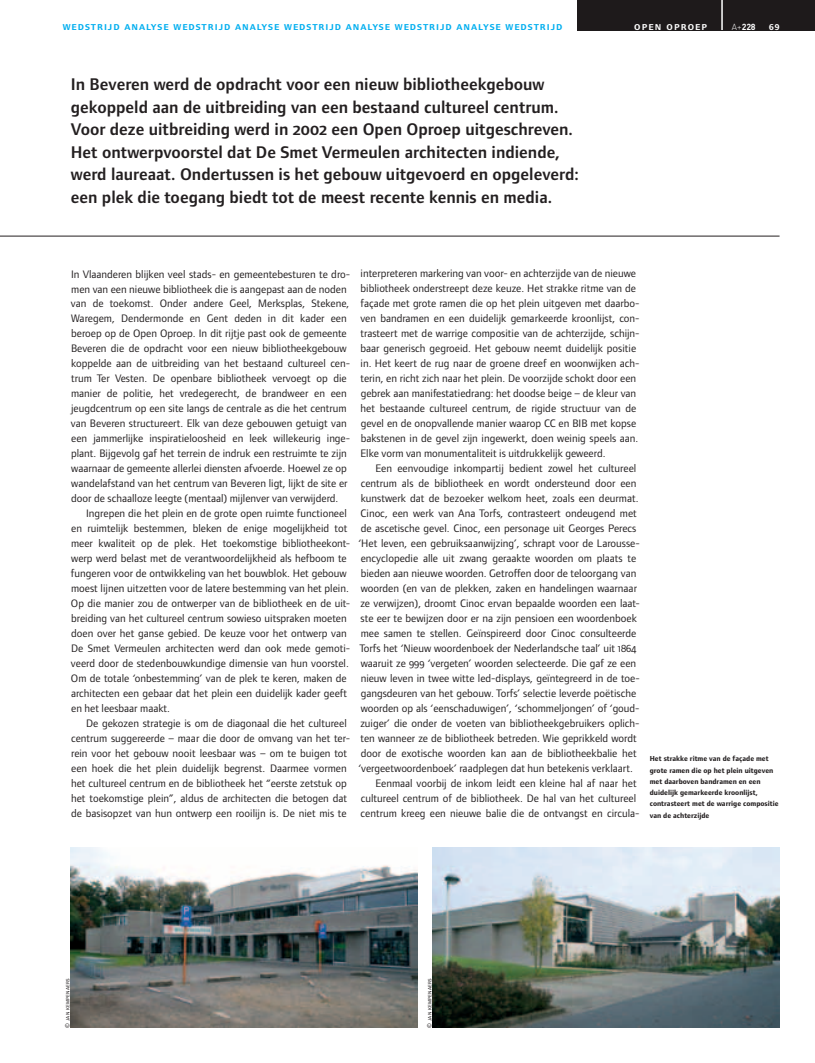
<style>
.page{position:relative;width:815px;height:1063px;background:#fff}
.page>*{position:absolute;margin:0;border:0;box-sizing:border-box;transform-origin:0 0}
.t1{font:17.5px/22.5px "Foundry Form Sans Demi OSF";color:#231f20}
.t2{font:11.25px/15px "Foundry Form Sans Book OSF";color:#231f20}
.t3{font:11.25px "Foundry Form Sans Demi SC";letter-spacing:.085em;color:#00aeef}
.t4{font:11.25px "Foundry Form Sans Demi SC";letter-spacing:.1em;color:#fff}
.t5{font:700 8.75px "DIN";color:#fff}
.t6{font:700 8.75px "Foundry Form Sans";color:#fff}
.t7{font:700 7.5px/11.2px "Foundry Form Sans";color:#231f20}
.t8{font:6.25px "Foundry Form Sans Book SC";letter-spacing:.025em;color:#231f20}
.s1{font-weight:300}
</style>
<div class="page">
<div style="left:577px;top:0;width:238px;height:30px;background:#1e1a1b"></div>
<hr style="left:722px;top:0;width:1px;height:30px;background:#fff">
<img style="left:71px;top:848px;width:347px;height:180px">
<hr style="left:0;top:236px;width:780px;height:1px;background:#231f20">
<img style="left:433px;top:848px;width:347px;height:180px">
<p class="t3" style="left:63px;top:20px;width:501px">wedstrijd analyse wedstrijd analyse wedstrijd analyse wedstrijd analyse wedstrijd</p>
<p class="t4" style="left:634px;top:20px;width:74px">open oproep</p>
<p class="t5" style="left:732px;top:21px;width:25px"><span class="s1">A+</span>228</p>
<p class="t6" style="left:769px;top:22px;width:12px">69</p>
<p class="t1" style="left:71px;top:73px;width:509px">In Beveren werd de opdracht voor een nieuw bibliotheekgebouw gekoppeld aan de uitbreiding van een bestaand cultureel centrum.<br>Voor deze uitbreiding werd in 2002 een Open Oproep uitgeschreven.<br>Het ontwerpvoorstel dat De Smet Vermeulen architecten indiende, werd laureaat. Ondertussen is het gebouw uitgevoerd en opgeleverd: een plek die toegang biedt tot de meest recente kennis en media.</p>
<p class="t2" style="left:71px;top:266px;width:281px">In Vlaanderen blijken veel stads- en gemeentebesturen te dro&shy;men van een nieuwe bibliotheek die is aangepast aan de noden van de toekomst. Onder andere Geel, Merksplas, Stekene, Waregem, Dendermonde en Gent deden in dit kader een beroep op de Open Oproep. In dit rijtje past ook de gemeente Beveren die de opdracht voor een nieuw bibliotheekgebouw koppelde aan de uitbreiding van het bestaand cultureel cen&shy;trum Ter Vesten. De openbare bibliotheek vervoegt op die manier de politie, het vredegerecht, de brandweer en een jeugdcentrum op een site langs de centrale as die het centrum van Beveren structureert. Elk van deze gebouwen getuigt van een jammerlijke inspiratieloosheid en leek willekeurig inge&shy;plant. Bijgevolg gaf het terrein de indruk een restruimte te zijn waarnaar de gemeente allerlei diensten afvoerde. Hoewel ze op wandelafstand van het centrum van Beveren ligt, lijkt de site er door de schaalloze leegte (mentaal) mijlenver van verwijderd.</p>
<p class="t2" style="left:71px;top:506px;width:281px;text-indent:15px">Ingrepen die het plein en de grote open ruimte functioneel en ruimtelijk bestemmen, bleken de enige mogelijkheid tot meer kwaliteit op de plek. Het toekomstige bibliotheekont&shy;werp werd belast met de verantwoordelijkheid als hefboom te fungeren voor de ontwikkeling van het bouwblok. Het gebouw moest lijnen uitzetten voor de latere bestemming van het plein.<br>Op die manier zou de ontwerper van de bibliotheek en de uit&shy;breiding van het cultureel centrum sowieso uitspraken moeten doen over het ganse gebied. De keuze voor het ontwerp van De Smet Vermeulen architecten werd dan ook mede gemoti&shy;veerd door de stedenbouwkundige dimensie van hun voorstel.<br>Om de totale ‘onbestemming’ van de plek te keren, maken de architecten een gebaar dat het plein een duidelijk kader geeft en het leesbaar maakt.</p>
<p class="t2" style="left:71px;top:716px;width:281px;text-indent:15px">De gekozen strategie is om de diagonaal die het cultureel centrum suggereerde – maar die door de omvang van het ter&shy;rein voor het gebouw nooit leesbaar was – om te buigen tot een hoek die het plein duidelijk begrenst. Daarmee vormen het cultureel centrum en de bibliotheek het “eerste zetstuk op het toekomstige plein”, aldus de architecten die betogen dat de basisopzet van hun ontwerp een rooilijn is. De niet mis te</p>
<p class="t2" style="left:360px;top:266px;width:281px">interpreteren markering van voor- en achterzijde van de nieuwe bibliotheek onderstreept deze keuze. Het strakke ritme van de façade met grote ramen die op het plein uitgeven met daarbo&shy;ven bandramen en een duidelijk gemarkeerde kroonlijst, con&shy;trasteert met de warrige compositie van de achterzijde, schijn&shy;baar generisch gegroeid. Het gebouw neemt duidelijk positie in. Het keert de rug naar de groene dreef en woonwijken ach&shy;terin, en richt zich naar het plein. De voorzijde schokt door een gebrek aan manifestatiedrang: het doodse beige – de kleur van het bestaande cultureel centrum, de rigide structuur van de gevel en de onopvallende manier waarop CC en BIB met kopse bakstenen in de gevel zijn ingewerkt, doen weinig speels aan.<br>Elke vorm van monumentaliteit is uitdrukkelijk geweerd.</p>
<p class="t2" style="left:376px;top:461px;width:262px">Een eenvoudige inkompartij bedient zowel het cultureel</p>
<p class="t2" style="left:361px;top:476px;width:277px">centrum als de bibliotheek en wordt ondersteund door een</p>
<p class="t2" style="left:361px;top:491px;width:279px">kunstwerk dat de bezoeker welkom heet, zoals een deurmat.</p>
<p class="t2" style="left:361px;top:506px;width:278px">Cinoc, een werk van Ana Torfs, contrasteert ondeugend met</p>
<p class="t2" style="left:361px;top:521px;width:277px">de ascetische gevel. Cinoc, een personage uit Georges Perecs</p>
<p class="t2" style="left:358px;top:536px;width:283px">‘Het leven, een gebruiksaanwijzing’, schrapt voor de Larousse-</p>
<p class="t2" style="left:361px;top:551px;width:277px">encyclopedie alle uit zwang geraakte woorden om plaats te</p>
<p class="t2" style="left:361px;top:566px;width:277px">bieden aan nieuwe woorden. Getroffen door de teloorgang van</p>
<p class="t2" style="left:361px;top:581px;width:278px">woorden (en van de plekken, zaken en handelingen waarnaar</p>
<p class="t2" style="left:360px;top:596px;width:281px">ze verwijzen), droomt Cinoc ervan bepaalde woorden een laat-</p>
<p class="t2" style="left:361px;top:611px;width:278px">ste eer te bewijzen door er na zijn pensioen een woordenboek</p>
<p class="t2" style="left:361px;top:626px;width:277px">mee samen te stellen. Geïnspireerd door Cinoc consulteerde</p>
<p class="t2" style="left:359px;top:641px;width:279px">Torfs het ‘Nieuw woordenboek der Nederlandsche taal’ uit 1864</p>
<p class="t2" style="left:361px;top:656px;width:277px">waaruit ze 999 ‘vergeten’ woorden selecteerde. Die gaf ze een</p>
<p class="t2" style="left:361px;top:671px;width:281px">nieuw leven in twee witte led-displays, geïntegreerd in de toe-</p>
<p class="t2" style="left:361px;top:686px;width:277px">gangsdeuren van het gebouw. Torfs’ selectie leverde poëtische</p>
<p class="t2" style="left:361px;top:701px;width:280px">woorden op als ‘eenschaduwigen’, ‘schommeljongen’ of ‘goud-</p>
<p class="t2" style="left:360px;top:716px;width:281px">zuiger’ die onder de voeten van bibliotheekgebruikers oplich-</p>
<p class="t2" style="left:361px;top:731px;width:278px">ten wanneer ze de bibliotheek betreden. Wie geprikkeld wordt</p>
<p class="t2" style="left:361px;top:746px;width:278px">door de exotische woorden kan aan de bibliotheekbalie het</p>
<p class="t2" style="left:358px;top:761px;width:276px">‘vergeetwoordenboek’ raadplegen dat hun betekenis verklaart.</p>
<p class="t2" style="left:375px;top:776px;width:263px">Eenmaal voorbij de inkom leidt een kleine hal af naar het</p>
<p class="t2" style="left:361px;top:791px;width:277px">cultureel centrum of de bibliotheek. De hal van het cultureel</p>
<p class="t2" style="left:361px;top:806px;width:280px">centrum kreeg een nieuwe balie die de ontvangst en circula-</p>
<p class="t7" style="left:650px;top:753px;width:130px">Het strakke ritme van de façade met grote ramen die op het plein uitgeven met daarboven bandramen en een duidelijk gemarkeerde kroonlijst, contrasteert met de warrige compositie van de achterzijde</p>
<p class="t8" style="left:64px;top:1028px;width:51px;rotate:-90deg">© jan kempenaers</p>
<p class="t8" style="left:426px;top:1028px;width:51px;rotate:-90deg">© jan kempenaers</p>
</div>
